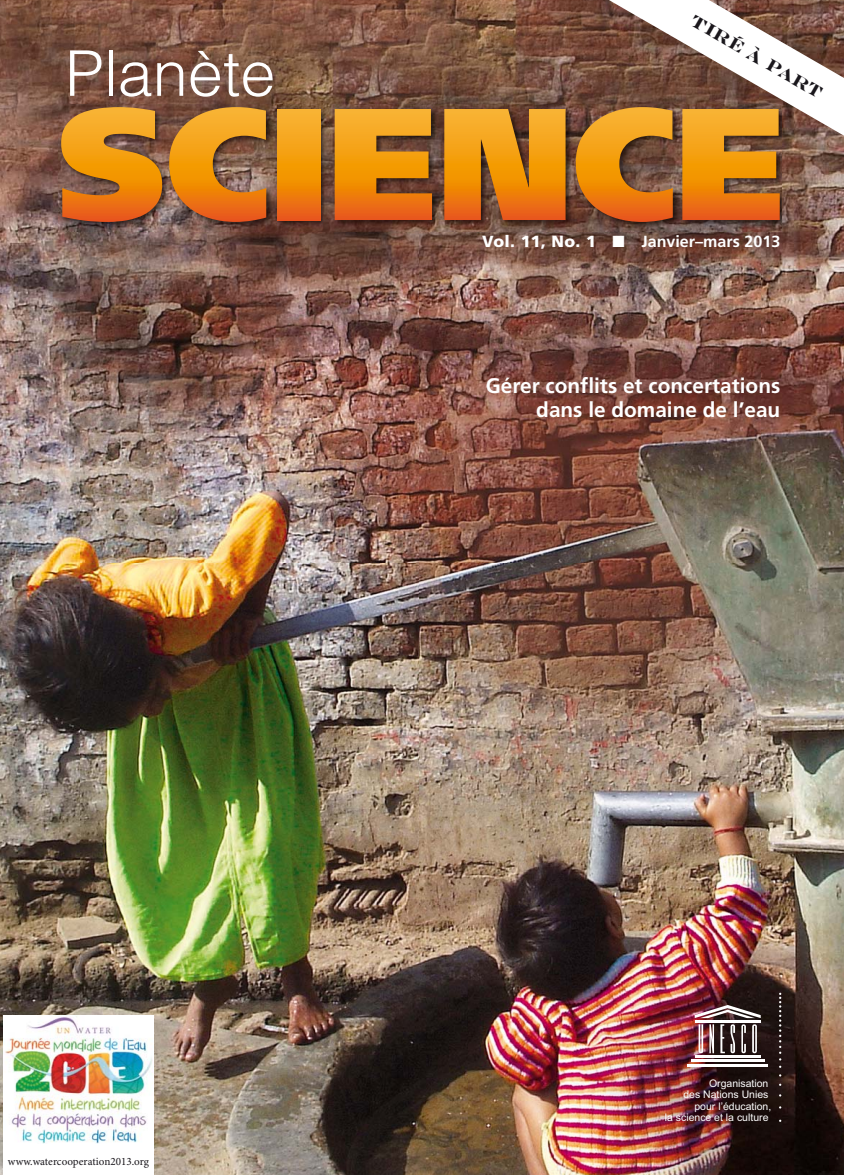
<style>
.page{position:relative;width:844px;height:1175px;background:#fff}
.page>*{position:absolute;margin:0;border:0;box-sizing:border-box;transform-origin:0 0}
.t1{font:300 63px "Helvetica LT Std";color:#fff}
.t2{font:700 21px/23.9px "Frutiger LT Com";color:#fff;text-align:right}
.t3{font:700 16.8px "Engravers";color:#1a171c}
.t4{font:700 16.05px "Frutiger LT Com";color:#fff}
.t5{font:900 16.05px "Frutiger LT Com";letter-spacing:.02em;color:#fff}
.t6{font:11.25px "Minion Pro";color:#1a171c}
.t7{font:10.5px/11.4px "Arial";color:#fff;text-align:right}
</style>
<div class="page">
<img style="left:0;top:0;width:575px;height:125px">
<img style="left:760px;top:222px;width:84px;height:953px">
<img style="left:0;top:125px;width:80px;height:1050px">
<img style="left:80px;top:231px;width:680px;height:944px">
<img style="left:59px;top:104px;width:722px;height:127px">
<svg style="left:61px;top:107px;width:101px;height:115px;background:#cc7e23"></svg>
<svg style="left:169px;top:107px;width:97px;height:115px;background:#c57d2c"></svg>
<svg style="left:277px;top:109px;width:43px;height:111px;background:#f29315"></svg>
<svg style="left:335px;top:109px;width:97px;height:111px;background:#d7821a"></svg>
<svg style="left:444px;top:109px;width:121px;height:111px;background:#de8718"></svg>
<svg style="left:779px;top:993px;width:2px;height:75px"></svg>
<hr style="left:694px;top:1055px;width:66px;height:2px;background:#fff">
<hr style="left:691px;top:1059px;width:73px;height:3px;background:#fff">
<hr style="left:687px;top:1064px;width:81px;height:3px;background:#fff">
<hr style="left:694px;top:1020px;width:66px;height:3px;background:#fff">
<svg style="left:694px;top:1005px;width:66px;height:13px"></svg>
<svg style="left:698px;top:1024px;width:5px;height:29px"></svg>
<svg style="left:709px;top:1024px;width:5px;height:29px"></svg>
<svg style="left:741px;top:1024px;width:5px;height:29px"></svg>
<svg style="left:752px;top:1024px;width:5px;height:29px"></svg>
<svg style="left:720px;top:1024px;width:15px;height:29px"></svg>
<img style="left:3px;top:1015px;width:151px;height:129px">
<div style="left:3px;top:1144px;width:151px;height:31px;background:#fff"></div>
<svg style="left:575px;top:0;width:269px;height:222px"></svg>
<svg style="left:613px;top:236px;width:11px;height:11px"></svg>
<h1 class="t1" style="left:65px;top:37px;width:212px">Planète</h1>
<h3 class="t3" style="left:696px;top:11px;width:151px;rotate:30deg">Tiré à part</h3>
<h3 class="t5" style="left:482px;top:232px;width:115px">Vol. 11, No. 1</h3>
<h3 class="t4" style="left:641px;top:235px;width:140px">Janvier–mars 2013</h3>
<h2 class="t2" style="left:486px;top:376px;width:296px">Gérer conflits et concertations dans le domaine de l’eau</h2>
<p class="t6" style="left:8px;top:1157px;width:142px">www.watercooperation2013.org</p>
<p class="t7" style="left:664px;top:1078px;width:108px">Organisation<br>des Nations Unies pour l’éducation,<br>la science et la culture</p>
</div>
